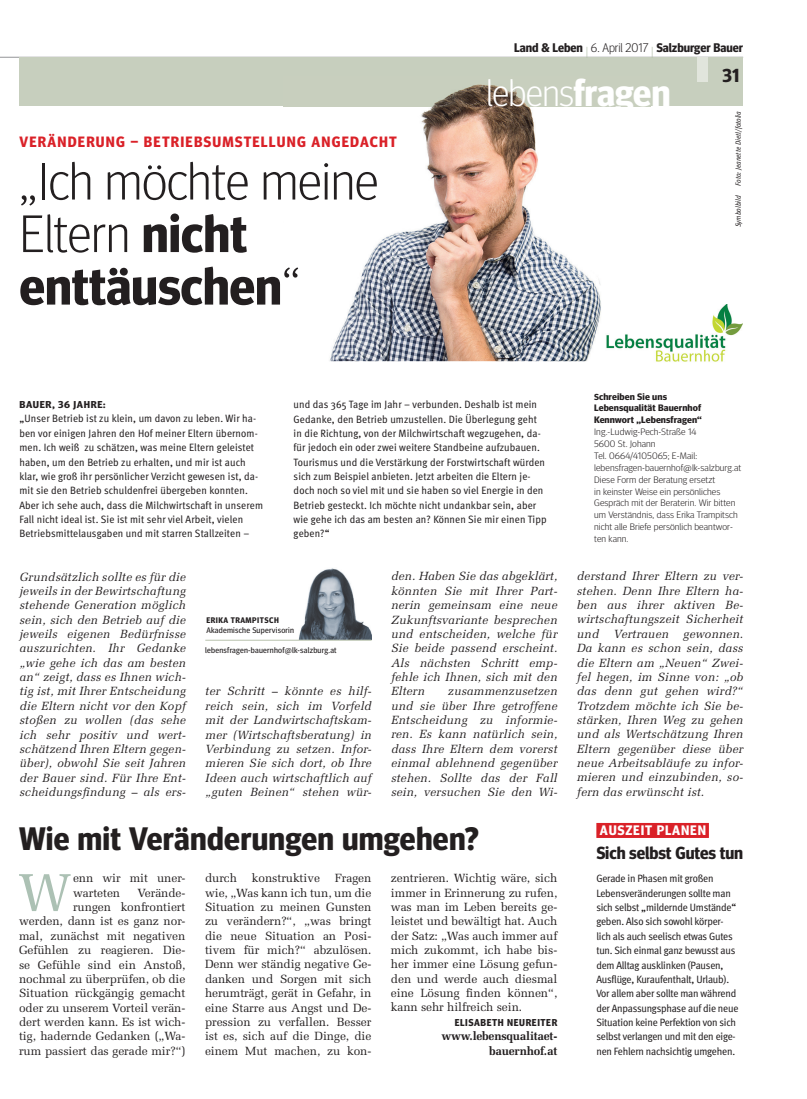
<style>
.page{position:relative;width:807px;height:1099px;background:#fff}
.page>*{position:absolute;margin:0;border:0;box-sizing:border-box;transform-origin:0 0}
.t1{font:53.38px "Melior LT Std";color:#acc1b4}
.t2{font:300 52.5px/52.5px "Meta Head OT";color:#231f20}
.t3{font:300 37.5px "Meta Head OT";letter-spacing:-.015em;color:#fff}
.t4{font:700 32.5px "Meta Head OT";letter-spacing:.01em;color:#231f20}
.t5{font:700 18.75px "Meta Head OT";color:#231f20}
.t6{font:700 17.5px "Meta Head OT";letter-spacing:-.005em;color:#231f20}
.t7{font:700 15px "Meta Head OT";letter-spacing:.08em;color:#da2128}
.t8{font:700 13.75px "Meta Head OT";letter-spacing:.06em;color:#fff}
.t9{font:700 12.5px "Meta Head OT";color:#231f20}
.t10{font:italic 11.88px/14.4px "Melior LT Std";letter-spacing:.015em;color:#231f20;text-align:justify}
.t11{font:11.88px/14.4px "Melior LT Std";letter-spacing:-.005em;color:#231f20;text-align:justify}
.t12{font:700 11.88px/14.4px "Melior LT Std";letter-spacing:-.02em;color:#231f20;text-align:right}
.t13{font:condensed 10.62px/14.4px "Meta OT";letter-spacing:.005em;color:#231f20;scale:1.07 1}
.t14{font:condensed 10.62px/14.4px "Meta OT";letter-spacing:-.015em;color:#231f20;scale:1.07 1}
.t15{font:700 10px "Meta Head OT";letter-spacing:.06em;color:#231f20}
.t16{font:700 10px "Meta Head OT";letter-spacing:.06em;color:#231f20;scale:1.07 1}
.t17{font:300 9.38px/11.9px "Meta Head OT";letter-spacing:.01em;color:#231f20;scale:1.07 1}
.t18{font:700 9.38px/11.9px "Meta Head OT";letter-spacing:.01em;color:#231f20;scale:1.07 1}
.t19{font:8.12px "Meta Head OT";letter-spacing:.03em;color:#231f20}
.t20{font:700 8.12px "Meta Head OT";letter-spacing:.06em;color:#231f20}
.t21{font:italic condensed 7.5px "Meta OT";letter-spacing:.01em;color:#231f20}
.s1{font-weight:700}
.s2{font-weight:300;color:#b1bda9}
.s3{font-weight:300}
.s4{font-size:8.75px}
</style>
<div class="page">
<hr style="left:0;top:57px;width:742px;height:1px;background:#939598">
<div style="left:19px;top:57px;width:723px;height:49px;background:#c7cfbe"></div>
<img style="left:283px;top:84px;width:367px;height:277px">
<div style="left:696px;top:57px;width:11px;height:25px;background:#e1e5dc"></div>
<img style="left:299px;top:568px;width:72px;height:71px">
<hr style="left:205px;top:639px;width:166px;height:2px;background:#c7cfbe">
<img style="left:650px;top:304px;width:91px;height:58px">
<img style="left:605px;top:304px;width:45px;height:57px">
<div style="left:596px;top:823px;width:112px;height:15px;background:#da2128"></div>
<p class="t7" style="left:20px;top:133px;width:378px">VERÄNDERUNG – BETRIEBSUMSTELLUNG ANGEDACHT</p>
<h2 class="t2" style="left:19px;top:154px;width:360px">„Ich möchte meine<br>Eltern <span class="s1">nicht enttäuschen</span>“</h2>
<p class="t9" style="left:514px;top:41px;width:230px">Land &amp; Leben <span class="s2">|</span> <span class="s3">6. April 2017</span> <span class="s2">|</span> Salzburger Bauer</p>
<h3 class="t5" style="left:722px;top:65px;width:19px">31</h3>
<h3 class="t3" style="left:486px;top:71px;width:186px">lebens<span class="s1">fragen</span></h3>
<p class="t21" style="left:733px;top:186px;width:76px;rotate:-90deg">Foto: Jeanette Dietl/fotolia</p>
<p class="t21" style="left:733px;top:227px;width:34px;rotate:-90deg">Symbolbild</p>
<p class="t16" style="left:19px;top:399px;width:82px">BAUER, 36 JAHRE:</p>
<p class="t13" style="left:19px;top:411px;width:229px">„Unser Betrieb ist zu klein, um davon zu leben. Wir ha&shy;ben vor einigen Jahren den Hof meiner Eltern übernom&shy;men. Ich weiß zu schätzen, was meine Eltern geleistet haben, um den Betrieb zu erhalten, und mir ist auch klar, wie groß ihr persönlicher Verzicht gewesen ist, da&shy;mit sie den Betrieb schuldenfrei übergeben konnten.<br>Aber ich sehe auch, dass die Milchwirtschaft in unserem Fall nicht ideal ist. Sie ist mit sehr viel Arbeit, vielen Betriebsmittelausgaben und mit starren Stallzeiten –</p>
<p class="t13" style="left:293px;top:397px;width:238px">und das 365 Tage im Jahr – verbunden. Deshalb ist mein Gedanke, den Betrieb umzustellen. Die Überlegung geht in die Richtung, von der Milchwirtschaft wegzugehen, da&shy;für jedoch ein oder zwei weitere Standbeine aufzubauen.<br>Tourismus und die Verstärkung der Forstwirtschaft würden sich zum Beispiel anbieten. Jetzt arbeiten die Eltern je&shy;doch noch so viel mit und sie haben so viel Energie in den Betrieb gesteckt. Ich möchte nicht undankbar sein, aber wie gehe ich das am besten an? Können Sie mir einen Tipp geben?“</p>
<p class="t10" style="left:19px;top:569px;width:168px">Grundsätzlich sollte es für die jeweils in der Bewirtschaftung stehende Generation möglich sein, sich den Betrieb auf die jeweils eigenen Bedürfnisse auszurichten. Ihr Gedanke „wie gehe ich das am besten an“ zeigt, dass es Ihnen wich&shy;tig ist, mit Ihrer Entscheidung die Eltern nicht vor den Kopf stoßen zu wollen (das sehe ich sehr positiv und wert&shy;schätzend Ihren Eltern gegen&shy;über), obwohl Sie seit Jahren der Bauer sind. Für Ihre Ent&shy;scheidungsfindung – als ers-</p>
<p class="t20" style="left:206px;top:615px;width:74px">ERIKA TRAMPITSCH</p>
<p class="t19" style="left:206px;top:625px;width:89px">Akademische Supervisorin</p>
<p class="t19" style="left:205px;top:646px;width:133px">lebensfragen-bauernhof@lk-salzburg.at</p>
<p class="t10" style="left:205px;top:684px;width:168px">ter Schritt – könnte es hilf&shy;reich sein, sich im Vorfeld mit der Landwirtschaftskam&shy;mer (Wirtschaftsberatung) in Verbindung zu setzen. Infor&shy;mieren Sie sich dort, ob Ihre Ideen auch wirtschaftlich auf „guten Beinen“ stehen wür-</p>
<p class="t10" style="left:391px;top:569px;width:168px">den. Haben Sie das abgeklärt, könnten Sie mit Ihrer Part&shy;nerin gemeinsam eine neue Zukunftsvariante besprechen und entscheiden, welche für Sie beide passend erscheint.<br>Als nächsten Schritt emp&shy;fehle ich Ihnen, sich mit den Eltern</p>
<p class="t10" style="left:391px;top:684px;width:168px;text-indent:57px">zusammenzusetzen und sie über Ihre getroffene Entscheidung zu informie&shy;ren. Es kann natürlich sein, dass Ihre Eltern dem vorerst einmal ablehnend gegenüber stehen. Sollte das der Fall sein, versuchen Sie den Wi-</p>
<h3 class="t4" style="left:19px;top:820px;width:461px">Wie mit Veränderungen umgehen?</h3>
<h1 class="t1" style="left:18px;top:861px;width:55px">W</h1>
<p class="t11" style="left:73px;top:871px;width:114px">enn wir mit uner&shy;warteten</p>
<p class="t11" style="left:205px;top:871px;width:168px">durch konstruktive Fragen wie, „Was kann ich tun, um die Situation zu meinen Gunsten zu verändern?“, „was bringt die neue Situation an Posi&shy;tivem für mich?“ abzulösen.<br>Denn wer ständig negative Ge&shy;danken und Sorgen mit sich herumträgt, gerät in Gefahr, in eine Starre aus Angst und De&shy;pression zu verfallen. Besser ist es, sich auf die Dinge, die einem Mut machen, zu kon-</p>
<p class="t11" style="left:390px;top:871px;width:168px">zentrieren. Wichtig wäre, sich immer in Erinnerung zu rufen, was man im Leben bereits ge&shy;leistet und bewältigt hat. Auch der Satz: „Was auch immer auf mich zukommt, ich habe bis&shy;her immer eine Lösung gefun&shy;den und werde auch diesmal eine Lösung finden können“, kann sehr hilfreich sein.</p>
<p class="t11" style="left:19px;top:885px;width:168px;text-align:right">Verände-<br>rungen konfrontiert<br>werden, dann ist es ganz nor&shy;mal, zunächst mit negativen<br>Gefühlen zu reagieren. Die&shy;se Gefühle sind ein Anstoß, nochmal zu überprüfen, ob die<br>Situation rückgängig gemacht oder zu unserem Vorteil verän&shy;dert werden kann. Es ist wich&shy;tig, hadernde Gedanken („Wa&shy;rum passiert das gerade mir?“)</p>
<p class="t15" style="left:454px;top:1016px;width:104px">ELISABETH NEUREITER</p>
<p class="t12" style="left:441px;top:1029px;width:117px">www.lebensqualitaet&shy;bauernhof.at</p>
<p class="t18" style="left:594px;top:390px;width:102px"><span class="s4">S</span>chreiben Sie uns<br>Lebensqualität Bauernhof<br>Kennwort „Lebensfragen“</p>
<p class="t17" style="left:594px;top:426px;width:139px">Ing.-Ludwig-Pech-Straße 14<br>5600 St. Johann<br>Tel. 0664/4105065; E-Mail: lebensfragen-bauernhof@lk-salzburg.at<br>Diese Form der Beratung ersetzt<br>in keinster Weise ein persönliches<br>Gespräch mit der Beraterin. Wir bitten um Verständnis, dass Erika Trampitsch nicht alle Briefe persönlich beantwor&shy;ten kann.</p>
<p class="t10" style="left:576px;top:569px;width:168px">derstand Ihrer Eltern zu ver&shy;stehen. Denn Ihre Eltern ha&shy;ben aus ihrer aktiven Be&shy;wirtschaftungszeit Sicherheit und Vertrauen gewonnen.<br>Da kann es schon sein, dass die Eltern am „Neuen“ Zwei&shy;fel hegen, im Sinne von: „ob das denn gut gehen wird?“ Trotzdem möchte ich Sie be&shy;stärken, Ihren Weg zu gehen und als Wertschätzung Ihren Eltern gegenüber diese über neue Arbeitsabläufe zu infor&shy;mieren und einzubinden, so&shy;fern das erwünscht ist.</p>
<p class="t8" style="left:599px;top:822px;width:107px">AUSZEIT PLANEN</p>
<h3 class="t6" style="left:596px;top:842px;width:148px">Sich selbst Gutes tun</h3>
<p class="t14" style="left:596px;top:871px;width:134px">Gerade in Phasen mit großen Lebensveränderungen sollte man sich selbst „mildernde Umstände“ geben. Also sich sowohl körper&shy;lich als auch seelisch etwas Gutes tun. Sich einmal ganz bewusst aus dem Alltag ausklinken (Pausen, Ausflüge, Kuraufenthalt, Urlaub).<br>Vor allem aber sollte man während der Anpassungsphase auf die neue Situation keine Perfektion von sich selbst verlangen und mit den eige&shy;nen Fehlern nachsichtig umgehen.</p>
</div>
